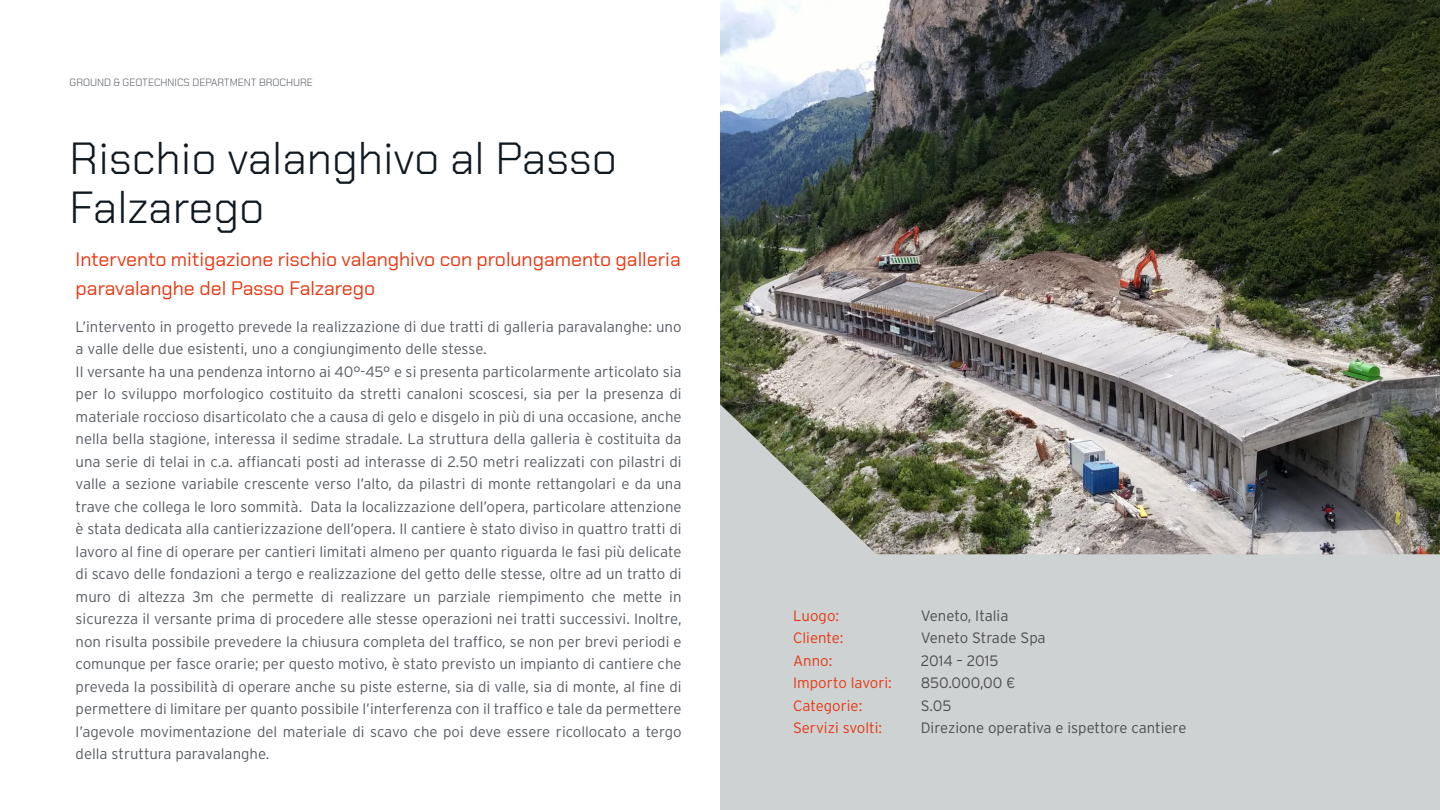
<style>
.page{position:relative;width:1440px;height:810px;background:#fff}
.page>*{position:absolute;margin:0;border:0;box-sizing:border-box;transform-origin:0 0}
.t1{font:300 45px/49.5px "Chakra Petch";color:#101820}
.t2{font:19.5px/29.2px "Chakra Petch";color:#e63812}
.t3{font:300 15px/22.5px "Interstate";color:#585d63}
.t4{font:300 15px/22.5px "Interstate";color:#4d4d4d}
.t5{font:300 15px/22.5px "Interstate";color:#e63812}
.t6{font:300 10.5px "Chakra Petch";color:#585d63}
</style>
<div class="page">
<div style="left:720px;top:0;width:720px;height:809px;background:#cfd2d3"></div>
<img style="left:720px;top:0;width:720px;height:554px">
<p class="t6" style="left:70px;top:76px;width:245px">GROUND &amp; GEOTECHNICS DEPARTMENT BROCHURE</p>
<h1 class="t1" style="left:70px;top:134px;width:549px">Rischio valanghivo al Passo<br>Falzarego</h1>
<h2 class="t2" style="left:76px;top:244px;width:607px">Intervento mitigazione rischio valanghivo con prolungamento galleria paravalanghe del Passo Falzarego</h2>
<p class="t3" style="left:76px;top:315px;width:608px">L’intervento in progetto prevede la realizzazione di due tratti di galleria paravalanghe: uno a valle delle due esistenti, uno a congiungimento delle stesse.<br>Il versante ha una pendenza intorno ai 40°-45° e si presenta particolarmente articolato sia per lo sviluppo morfologico costituito da stretti canaloni scoscesi, sia per la presenza di materiale roccioso disarticolato che a causa di gelo e disgelo in più di una occasione, anche nella bella stagione, interessa il sedime stradale. La struttura della galleria è costituita da una serie di telai in c.a. affiancati posti ad interasse di 2.50 metri realizzati con pilastri di valle a sezione variabile crescente verso l’alto, da pilastri di monte rettangolari e da una trave che collega le loro sommità. Data la localizzazione dell’opera, particolare attenzione è stata dedicata alla cantierizzazione dell’opera. Il cantiere è stato diviso in quattro tratti di lavoro al fine di operare per cantieri limitati almeno per quanto riguarda le fasi più delicate di scavo delle fondazioni a tergo e realizzazione del getto delle stesse, oltre ad un tratto di muro di altezza 3m che permette di realizzare un parziale riempimento che mette in sicurezza il versante prima di procedere alle stesse operazioni nei tratti successivi. Inoltre, non risulta possibile prevedere la chiusura completa del traffico, se non per brevi periodi e comunque per fasce orarie; per questo motivo, è stato previsto un impianto di cantiere che preveda la possibilità di operare anche su piste esterne, sia di valle, sia di monte, al fine di permettere di limitare per quanto possibile l’interferenza con il traffico e tale da permettere l’agevole movimentazione del materiale di scavo che poi deve essere ricollocato a tergo della struttura paravalanghe.</p>
<p class="t5" style="left:793px;top:604px;width:100px">Luogo:<br>Cliente:<br>Anno:<br>Importo lavori:<br>Categorie:<br>Servizi svolti:</p>
<p class="t4" style="left:921px;top:604px;width:267px">Veneto, Italia<br>Veneto Strade Spa<br>2014 – 2015<br>850.000,00 €<br>S.05<br>Direzione operativa e ispettore cantiere</p>
</div>
